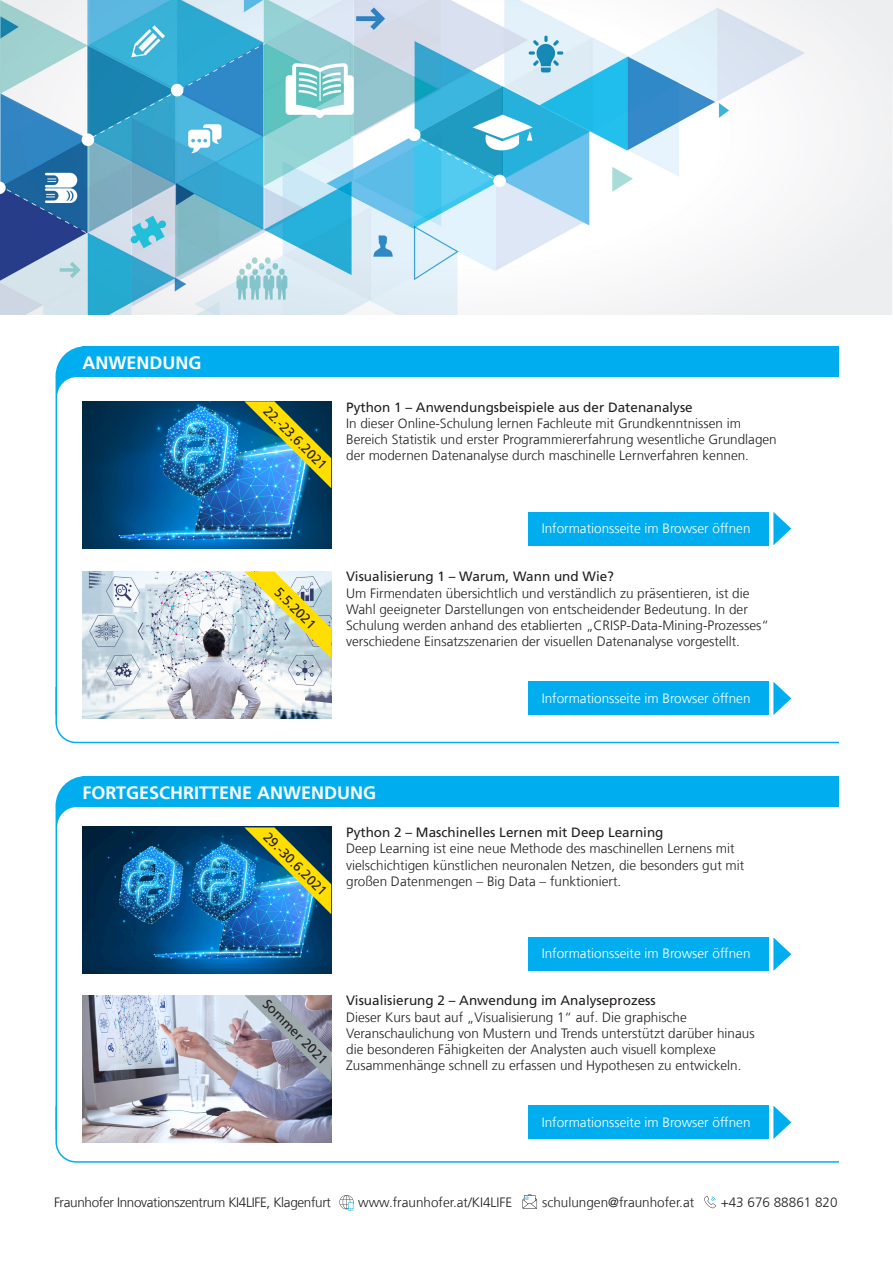
<style>
.page{position:relative;width:893px;height:1263px;background:#fff}
.page>*{position:absolute;margin:0;border:0;box-sizing:border-box;transform-origin:0 0}
.t1{font:700 18px "Frutiger LT Com";color:#fff}
.t2{font:300 13.5px/16.2px "Frutiger LT Com";color:#231f20}
.t3{font:13.5px "Frutiger LT Com";color:#231f20}
.t4{font:300 13.5px "Frutiger LT Com";color:#fff}
.t5{font:300 13.5px "Frutiger LT Com";letter-spacing:-.025em;color:#231f20}
.t6{font:300 4.8px "Frutiger LT Com";color:#00aeef}
</style>
<div class="page">
<img style="left:0;top:0;width:893px;height:315px">
<div style="left:82px;top:346px;width:757px;height:31px;background:#00aeef"></div>
<svg style="left:56px;top:346px;width:26px;height:31px"></svg>
<hr style="left:56px;top:376px;width:1px;height:339px;background:#00aeef">
<div style="left:57px;top:376px;width:20px;height:21px;background:#00aeef"></div>
<div style="left:57px;top:377px;width:40px;height:40px;background:#fff;border-radius:50%"></div>
<svg style="left:55px;top:685px;width:784px;height:59px"></svg>
<div style="left:82px;top:776px;width:757px;height:31px;background:#00aeef"></div>
<svg style="left:56px;top:776px;width:26px;height:31px"></svg>
<hr style="left:56px;top:806px;width:1px;height:324px;background:#00aeef">
<div style="left:57px;top:806px;width:20px;height:21px;background:#00aeef"></div>
<div style="left:57px;top:807px;width:40px;height:40px;background:#fff;border-radius:50%"></div>
<svg style="left:55px;top:1105px;width:784px;height:58px"></svg>
<img style="left:83px;top:571px;width:248px;height:147px">
<div style="left:528px;top:682px;width:241px;height:33px;background:#00aeef"></div>
<svg style="left:773px;top:682px;width:18px;height:33px"></svg>
<svg style="left:244px;top:572px;width:87px;height:86px;background:#d1d49d"></svg>
<img style="left:83px;top:827px;width:248px;height:147px">
<div style="left:528px;top:937px;width:241px;height:34px;background:#00aeef"></div>
<svg style="left:773px;top:937px;width:18px;height:34px"></svg>
<img style="left:244px;top:827px;width:87px;height:87px">
<img style="left:83px;top:995px;width:248px;height:147px">
<div style="left:528px;top:1106px;width:241px;height:33px;background:#00aeef"></div>
<svg style="left:773px;top:1106px;width:18px;height:33px"></svg>
<svg style="left:244px;top:995px;width:87px;height:87px;background:#9d9caa"></svg>
<svg style="left:704px;top:1196px;width:12px;height:12px"></svg>
<svg style="left:522px;top:1194px;width:15px;height:15px"></svg>
<svg style="left:339px;top:1195px;width:15px;height:15px"></svg>
<img style="left:83px;top:401px;width:248px;height:147px">
<div style="left:528px;top:512px;width:241px;height:33px;background:#00aeef"></div>
<svg style="left:773px;top:512px;width:18px;height:33px"></svg>
<svg style="left:244px;top:401px;width:87px;height:87px;background:#5f8f78"></svg>
<h1 class="t1" style="left:82px;top:352px;width:120px">ANWENDUNG</h1>
<p class="t3" style="left:271px;top:403px;width:85px;rotate:45deg">22.-23.6.2021</p>
<p class="t3" style="left:346px;top:399px;width:348px">Python 1 – Anwendungsbeispiele aus der Datenanalyse</p>
<p class="t2" style="left:346px;top:415px;width:432px">In dieser Online-Schulung lernen Fachleute mit Grundkenntnissen im<br>Bereich Statistik und erster Programmiererfahrung wesentliche Grundlagen der modernen Datenanalyse durch maschinelle Lernverfahren kennen.</p>
<p class="t3" style="left:282px;top:584px;width:54px;rotate:45deg">5.5.2021</p>
<p class="t4" style="left:542px;top:520px;width:210px">Informationsseite im Browser öffnen</p>
<p class="t3" style="left:346px;top:569px;width:269px">Visualisierung 1 – Warum, Wann und Wie?</p>
<p class="t2" style="left:346px;top:585px;width:424px">Um Firmendaten übersichtlich und verständlich zu präsentieren, ist die Wahl geeigneter Darstellungen von entscheidender Bedeutung. In der Schulung werden anhand des etablierten „CRISP-Data-Mining-Prozesses“ verschiedene Einsatzszenarien der visuellen Datenanalyse vorgestellt.</p>
<p class="t4" style="left:542px;top:690px;width:210px">Informationsseite im Browser öffnen</p>
<h1 class="t1" style="left:82px;top:782px;width:295px">FORTGESCHRITTENE ANWENDUNG</h1>
<p class="t3" style="left:271px;top:829px;width:85px;rotate:45deg">29.-30.6.2021</p>
<p class="t3" style="left:346px;top:824px;width:319px">Python 2 – Maschinelles Lernen mit Deep Learning</p>
<p class="t2" style="left:346px;top:841px;width:400px">Deep Learning ist eine neue Methode des maschinellen Lernens mit vielschichtigen künstlichen neuronalen Netzen, die besonders gut mit großen Datenmengen – Big Data – funktioniert.</p>
<p class="t3" style="left:271px;top:996px;width:87px;rotate:45deg">Sommer 2021</p>
<p class="t4" style="left:542px;top:946px;width:210px">Informationsseite im Browser öffnen</p>
<p class="t3" style="left:346px;top:993px;width:311px">Visualisierung 2 – Anwendung im Analyseprozess</p>
<p class="t2" style="left:346px;top:1009px;width:410px">Dieser Kurs baut auf „Visualisierung 1“ auf. Die graphische Veranschaulichung von Mustern und Trends unterstützt darüber hinaus die besonderen Fähigkeiten der Analysten auch visuell komplexe Zusammenhänge schnell zu erfassen und Hypothesen zu entwickeln.</p>
<p class="t4" style="left:542px;top:1114px;width:210px">Informationsseite im Browser öffnen</p>
<p class="t5" style="left:54px;top:1195px;width:279px">Fraunhofer Innovationszentrum KI4LIFE, Klagenfurt</p>
<p class="t2" style="left:358px;top:1194px;width:156px">www.fraunhofer.at/KI4LIFE</p>
<p class="t2" style="left:721px;top:1194px;width:118px">+43 676 88861 820</p>
<p class="t2" style="left:542px;top:1194px;width:154px">schulungen@fraunhofer.at</p>
<p class="t6" style="left:525px;top:1196px;width:5px">@</p>
</div>
